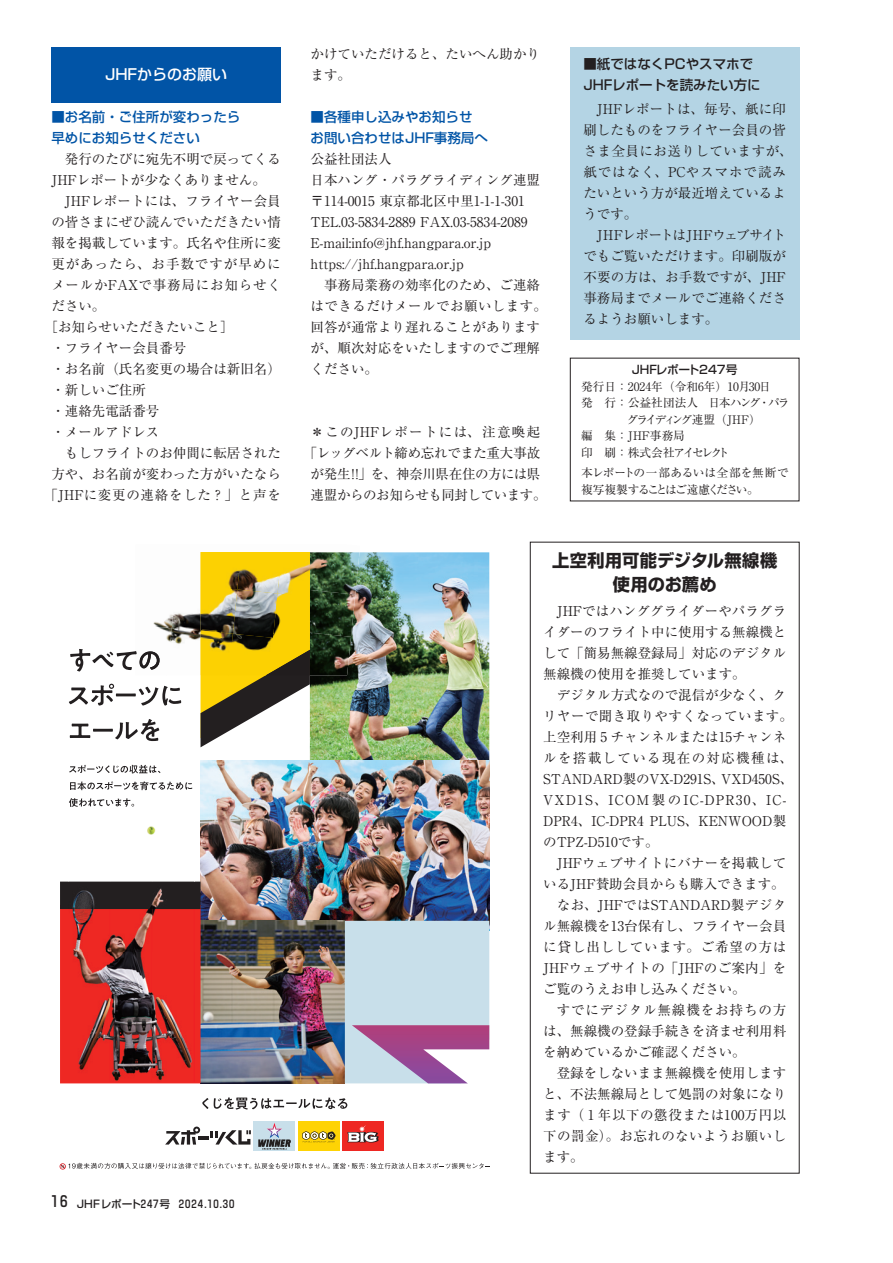
<style>
.page{position:relative;width:893px;height:1263px;background:#fff}
.page>*{position:absolute;margin:0;border:0;box-sizing:border-box;transform-origin:0 0}
.t1{font:700 17.25px/24px "Shin Go Pr 6";letter-spacing:.01em;color:#231f20;text-align:center}
.t2{font:500 15px "Shin Go Pr 6";color:#fff}
.t3{font:13.5px/21px "Ryumin Pr 6";color:#231f20}
.t4{font:13.5px/21px "Ryumin Pr 6";letter-spacing:-.02em;color:#231f20;text-align:center}
.t5{font:500 13.5px/21px "Shin Go Pr 6";color:#0154a6}
.t6{font:13.5px "Ryumin Pr 6";letter-spacing:.065em;color:#231f20}
.t7{font:500 13.5px/21.3px "Shin Go Pr 6";color:#231f20}
.t8{font:13.5px "Ryumin Pr 6";letter-spacing:.02em;color:#231f20}
.t9{font:13.5px "Ryumin Pr 6";letter-spacing:.045em;color:#231f20}
.t10{font:13.5px "Ryumin Pr 6";letter-spacing:.03em;color:#231f20}
.t11{font:13.5px "Ryumin Pr 6";letter-spacing:.055em;color:#231f20}
.t12{font:13.5px "Ryumin Pr 6";letter-spacing:.06em;color:#231f20}
.t13{font:13.5px "Ryumin Pr 6";letter-spacing:.07em;color:#231f20}
.t14{font:11.7px/16.5px "Ryumin Pr 6";letter-spacing:-.015em;color:#231f20}
.t15{font:11.7px "Ryumin Pr 6";letter-spacing:-.185em;color:#231f20}
.t16{font:11.7px "Ryumin Pr 6";letter-spacing:-.2em;color:#231f20}
.t17{font:500 11.7px "Shin Go Pr 6";letter-spacing:-.01em;color:#231f20}
.t18{font:500 10.65px "Shin Go Pr 6";color:#231f20}
.s1{font-size:15px}
</style>
<div class="page">
<div style="left:254px;top:1121px;width:41px;height:30px;background:#c8dfea"></div>
<svg style="left:258px;top:1123px;width:33px;height:26px"></svg>
<svg style="left:165px;top:1126px;width:86px;height:18px"></svg>
<div style="left:342px;top:1121px;width:41px;height:30px;background:#ee2823"></div>
<svg style="left:348px;top:1125px;width:30px;height:17px"></svg>
<div style="left:298px;top:1121px;width:41px;height:30px;background:#fed304"></div>
<svg style="left:302px;top:1131px;width:33px;height:11px"></svg>
<svg style="left:202px;top:1097px;width:145px;height:12px"></svg>
<img style="left:310px;top:552px;width:179px;height:208px">
<img style="left:201px;top:760px;width:288px;height:161px">
<img style="left:201px;top:921px;width:144px;height:162px">
<svg style="left:345px;top:921px;width:144px;height:162px"></svg>
<div style="left:60px;top:905px;width:141px;height:178px;background:#ee2823"></div>
<svg style="left:60px;top:881px;width:141px;height:28px"></svg>
<img style="left:68px;top:881px;width:127px;height:200px">
<svg style="left:69px;top:684px;width:112px;height:21px"></svg>
<svg style="left:70px;top:719px;width:89px;height:22px"></svg>
<svg style="left:69px;top:765px;width:91px;height:8px"></svg>
<svg style="left:70px;top:781px;width:122px;height:9px"></svg>
<svg style="left:69px;top:798px;width:65px;height:9px"></svg>
<img style="left:200px;top:552px;width:1px;height:26px">
<img style="left:153px;top:614px;width:19px;height:10px">
<img style="left:172px;top:578px;width:29px;height:50px">
<img style="left:154px;top:624px;width:18px;height:16px">
<img style="left:167px;top:628px;width:34px;height:47px">
<svg style="left:201px;top:675px;width:110px;height:72px"></svg>
<img style="left:310px;top:552px;width:49px;height:43px">
<img style="left:310px;top:590px;width:45px;height:47px">
<img style="left:310px;top:633px;width:41px;height:42px">
<img style="left:201px;top:552px;width:36px;height:34px">
<img style="left:237px;top:552px;width:40px;height:37px">
<img style="left:277px;top:552px;width:33px;height:41px">
<img style="left:201px;top:586px;width:36px;height:44px">
<img style="left:233px;top:589px;width:45px;height:45px">
<img style="left:273px;top:593px;width:37px;height:45px">
<img style="left:201px;top:630px;width:32px;height:45px">
<img style="left:229px;top:634px;width:44px;height:41px">
<img style="left:269px;top:638px;width:41px;height:12px">
<img style="left:266px;top:650px;width:44px;height:25px">
<svg style="left:70px;top:649px;width:67px;height:22px"></svg>
<img style="left:139px;top:651px;width:21px;height:19px">
<img style="left:147px;top:826px;width:9px;height:9px">
<svg style="left:59px;top:1163px;width:431px;height:7px"></svg>
<div style="left:530px;top:542px;width:269px;height:631px;border:1px solid #231f20"></div>
<div style="left:570px;top:47px;width:229px;height:292px;background:#b4d4e4"></div>
<div style="left:51px;top:47px;width:230px;height:55px;background:#0154a6"></div>
<p class="t2" style="left:105px;top:62px;width:123px">JHFからのお願い</p>
<p class="t5" style="left:51px;top:105px;width:191px">■お名前・ご住所が変わったら早めにお知らせください</p>
<p class="t3" style="left:51px;top:147px;width:231px;text-indent:14px">発行のたびに宛先不明で戻ってくる<br>JHFレポートが少なくありません。</p>
<p class="t3" style="left:65px;top:189px;width:217px">JHFレポートには、フライヤー会員</p>
<p class="t3" style="left:51px;top:210px;width:231px">の皆さまにぜひ読んでいただきたい情</p>
<p class="t3" style="left:51px;top:231px;width:231px">報を掲載しています。氏名や住所に変</p>
<p class="t13" style="left:51px;top:253px;width:231px">更があったら、お手数ですが早めに</p>
<p class="t12" style="left:51px;top:274px;width:231px">メールかFAXで事務局にお知らせく</p>
<p class="t3" style="left:51px;top:294px;width:55px">ださい。</p>
<p class="t3" style="left:45px;top:315px;width:191px">［お知らせいただきたいこと］</p>
<p class="t3" style="left:51px;top:336px;width:137px">・フライヤー会員番号</p>
<p class="t3" style="left:51px;top:357px;width:231px">・お名前（氏名変更の場合は新旧名）</p>
<p class="t3" style="left:51px;top:378px;width:96px">・新しいご住所</p>
<p class="t3" style="left:51px;top:399px;width:110px">・連絡先電話番号</p>
<p class="t3" style="left:51px;top:420px;width:110px">・メールアドレス</p>
<p class="t3" style="left:65px;top:441px;width:218px">もしフライトのお仲間に転居された</p>
<p class="t3" style="left:51px;top:462px;width:231px">方や、お名前が変わった方がいたなら</p>
<p class="t11" style="left:45px;top:484px;width:238px">「JHFに変更の連絡をした？」と声を</p>
<p class="t18" style="left:51px;top:1195px;width:185px"><span class="s1">16</span> JHFレポート247号 2024.10.30</p>
<p class="t3" style="left:311px;top:42px;width:231px">かけていただけると、たいへん助かります。</p>
<p class="t5" style="left:311px;top:105px;width:179px">■各種申し込みやお知らせお問い合わせはJHF事務局へ</p>
<p class="t3" style="left:311px;top:148px;width:231px">公益社団法人<br>日本ハング・パラグライディング連盟〒114-0015 東京都北区中里1-1-1-301<br>TEL.03-5834-2889 FAX.03-5834-2089<br>E-mail:info@jhf.hangpara.or.jp https://jhf.hangpara.or.jp</p>
<p class="t3" style="left:311px;top:274px;width:238px;text-indent:14px">事務局業務の効率化のため、ご連絡はできるだけメールでお願いします。回答が通常より遅れることがありますが、順次対応をいたしますのでご理解ください。</p>
<p class="t4" style="left:304px;top:421px;width:244px">＊このJHFレポートには、注意喚起「レッグベルト締め忘れでまた重大事故が発生!!」を、神奈川県在住の方には県連盟からのお知らせも同封しています。</p>
<p class="t7" style="left:583px;top:53px;width:179px">■紙ではなくPCやスマホで<br>JHFレポートを読みたい方に</p>
<p class="t3" style="left:583px;top:98px;width:211px;text-indent:14px">JHFレポートは、毎号、紙に印刷したものをフライヤー会員の皆さま全員にお送りしていますが、紙ではなく、PCやスマホで読みたいという方が最近増えているようです。</p>
<p class="t3" style="left:583px;top:224px;width:204px;text-align:justify;text-indent:14px">JHFレポートはJHFウェブサイトでもご覧いただけます。印刷版が不要の方は、お手数ですが、JHF事務局までメールでご連絡くださるようお願いします。</p>
<p class="t17" style="left:632px;top:360px;width:107px">JHFレポート247号</p>
<p class="t14" style="left:581px;top:377px;width:191px">発行日：2024年（令和6年）10月30日</p>
<p class="t14" style="left:581px;top:394px;width:210px">発　行： 公益社団法人　日本ハング・パラ</p>
<p class="t15" style="left:627px;top:410px;width:136px">グライディング連盟（JHF）</p>
<p class="t14" style="left:581px;top:427px;width:105px">編　集：JHF事務局</p>
<p class="t16" style="left:581px;top:443px;width:150px">印　刷：株式会社アイセレクト</p>
<p class="t14" style="left:581px;top:464px;width:209px">本レポートの一部あるいは全部を無断で複写複製することはご遠慮ください。</p>
<p class="t1" style="left:552px;top:548px;width:227px">上空利用可能デジタル無線機使用のお薦め</p>
<p class="t3" style="left:543px;top:599px;width:245px;text-align:justify;text-indent:14px">JHFではハンググライダーやパラグライダーのフライト中に使用する無線機として「簡易無線登録局」対応のデジタル無線機の使用を推奨しています。</p>
<p class="t3" style="left:543px;top:683px;width:251px;text-indent:14px">デジタル方式なので混信が少なく、クリヤーで聞き取りやすくなっています。上空利用 5 チャンネルまたは15チャンネルを搭載している現在の対応機種は、<br>STANDARD製のVX-D291S、VXD450S、<br>VXD1S、ICOM製のIC-DPR30、IC-<br>DPR4、IC-DPR4 PLUS、KENWOOD製のTPZ-D510です。</p>
<p class="t3" style="left:557px;top:851px;width:231px">JHFウェブサイトにバナーを掲載して</p>
<p class="t3" style="left:543px;top:872px;width:243px">いるJHF賛助会員からも購入できます。</p>
<p class="t3" style="left:557px;top:893px;width:231px">なお、JHFではSTANDARD製デジタ</p>
<p class="t3" style="left:543px;top:914px;width:244px">ル無線機を13台保有し、フライヤー会員</p>
<p class="t6" style="left:543px;top:936px;width:245px">に貸し出ししています。ご希望の方は</p>
<p class="t8" style="left:543px;top:957px;width:245px">JHFウェブサイトの「JHFのご案内」を</p>
<p class="t3" style="left:543px;top:977px;width:204px">ご覧のうえお申し込みください。</p>
<p class="t6" style="left:557px;top:999px;width:231px">すでにデジタル無線機をお持ちの方</p>
<p class="t3" style="left:543px;top:1019px;width:244px">は、無線機の登録手続きを済ませ利用料</p>
<p class="t3" style="left:543px;top:1040px;width:204px">を納めているかご確認ください。</p>
<p class="t3" style="left:557px;top:1061px;width:231px">登録をしないまま無線機を使用します</p>
<p class="t3" style="left:543px;top:1082px;width:244px">と、不法無線局として処罰の対象になり</p>
<p class="t9" style="left:543px;top:1104px;width:245px">ます（ 1 年以下の懲役または100万円以</p>
<p class="t10" style="left:543px;top:1125px;width:244px">下の罰金）。お忘れのないようお願いし</p>
<p class="t3" style="left:543px;top:1145px;width:42px">ます。</p>
</div>
